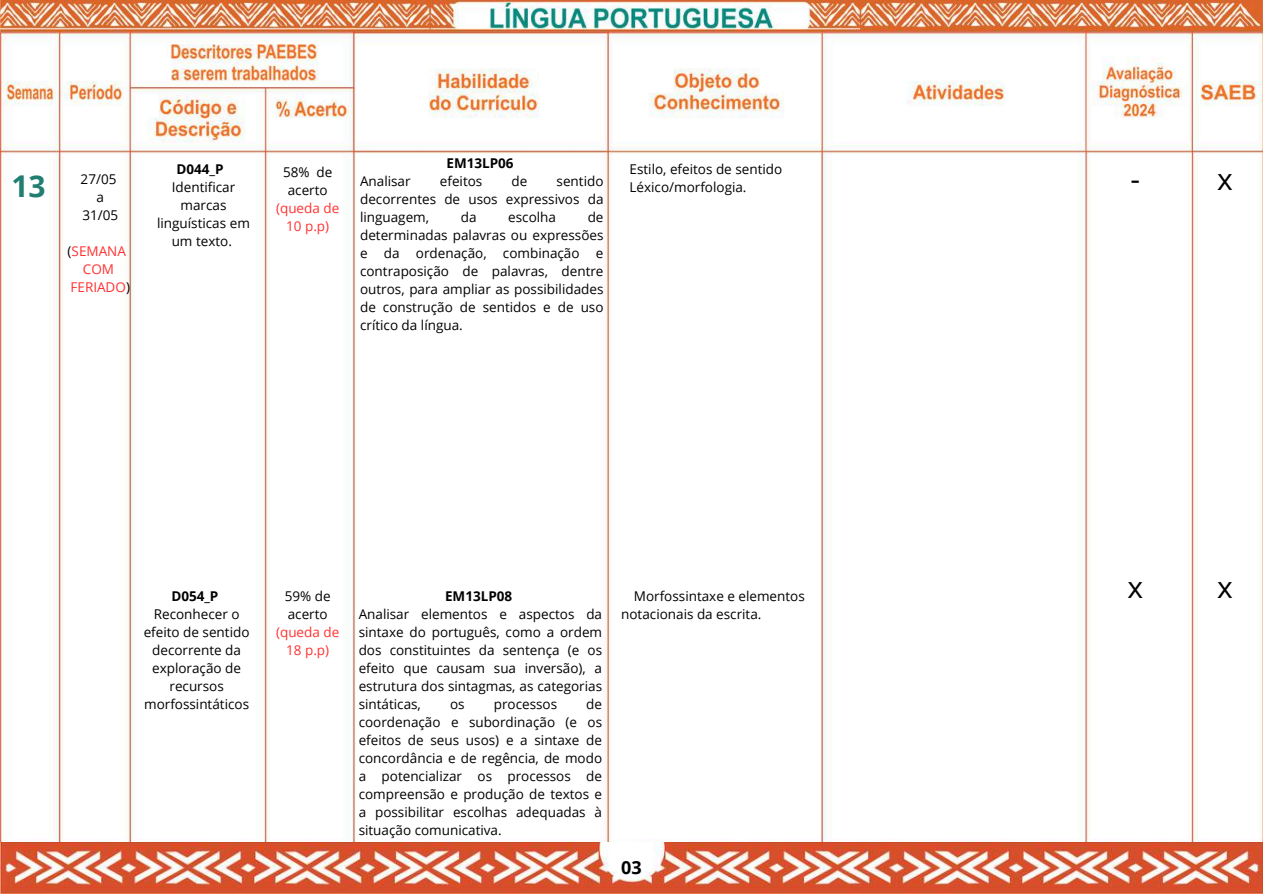
<style>
.page{position:relative;width:1263px;height:894px;background:#fff}
.page>*{position:absolute;margin:0;border:0;box-sizing:border-box;transform-origin:0 0}
.t1{font:30px "Open Sans";color:#000}
.t2{font:700 18px "Open Sans";color:#000}
.t3{font:13.5px/18px "Open Sans";color:#000;text-align:justify}
.t4{font:13.5px/18px "Open Sans";color:#ff3131;text-align:center}
.t5{font:700 13.5px "Open Sans";color:#000}
.s1{font-weight:700;font-size:30px;color:#227e71}
.s2{color:#000}
</style>
<div class="page">
<img style="left:0;top:641px;width:1263px;height:252px">
<img style="left:0;top:0;width:1263px;height:641px">
<p class="t3" style="left:11px;top:170px;width:107px"><span class="s1">13</span> 27/05</p>
<p class="t3" style="left:97px;top:188px;width:9px">a</p>
<p class="t3" style="left:82px;top:206px;width:37px">31/05</p>
<p class="t4" style="left:68px;top:242px;width:64px"><span class="s2">(</span>SEMANA<br>COM<br>FERIADO<span class="s2">)</span></p>
<p class="t5" style="left:176px;top:159px;width:49px">D044_P</p>
<p class="t3" style="left:157px;top:177px;width:94px;text-align:center">Identificar marcas linguísticas em um texto.</p>
<p class="t3" style="left:283px;top:163px;width:51px;text-align:center">58% de acerto</p>
<p class="t4" style="left:276px;top:199px;width:65px">(queda de<br>10 p.p)</p>
<p class="t5" style="left:446px;top:153px;width:69px">EM13LP06</p>
<p class="t3" style="left:360px;top:171px;width:52px">Analisar</p>
<p class="t3" style="left:440px;top:171px;width:44px">efeitos</p>
<p class="t3" style="left:512px;top:171px;width:17px">de</p>
<p class="t3" style="left:360px;top:171px;width:245px;text-indent:197px">sentido decorrentes de usos expressivos da linguagem,</p>
<p class="t3" style="left:360px;top:207px;width:245px;text-indent:228px">de determinadas palavras ou expressões e da ordenação, combinação e contraposição de palavras, dentre outros, para ampliar as possibilidades de construção de sentidos e de uso crítico da língua.</p>
<p class="t3" style="left:461px;top:207px;width:17px">da</p>
<p class="t3" style="left:508px;top:207px;width:49px">escolha</p>
<p class="t3" style="left:630px;top:159px;width:154px">Estilo, efeitos de sentido<br>Léxico/morfologia.</p>
<p class="t5" style="left:171px;top:586px;width:49px">D054_P</p>
<p class="t3" style="left:144px;top:605px;width:107px;text-align:center">Reconhecer o efeito de sentido decorrente da exploração de recursos morfossintáticos</p>
<p class="t3" style="left:285px;top:587px;width:47px">59% de acerto</p>
<p class="t4" style="left:276px;top:623px;width:65px">(queda de<br>18 p.p)</p>
<p class="t5" style="left:445px;top:586px;width:69px">EM13LP08</p>
<p class="t3" style="left:359px;top:604px;width:245px">Analisar elementos e aspectos da sintaxe do português, como a ordem dos constituintes da sentença (e os efeito que causam sua inversão), a estrutura dos sintagmas, as categorias sintáticas,</p>
<p class="t3" style="left:359px;top:694px;width:245px;text-indent:228px">de coordenação e subordinação (e os efeitos de seus usos) e a sintaxe de concordância e de regência, de modo a potencializar os processos de compreensão e produção de textos e a possibilitar escolhas adequadas à situação comunicativa.</p>
<p class="t3" style="left:450px;top:694px;width:16px">os</p>
<p class="t3" style="left:494px;top:694px;width:65px">processos</p>
<p class="t3" style="left:621px;top:586px;width:185px;text-indent:13px">Morfossintaxe e elementos notacionais da escrita.</p>
<h2 class="t2" style="left:621px;top:854px;width:22px">03</h2>
<h1 class="t1" style="left:1130px;top:158px;width:11px">-</h1>
<h1 class="t1" style="left:1217px;top:158px;width:17px">x</h1>
<h1 class="t1" style="left:1127px;top:566px;width:17px">x</h1>
<h1 class="t1" style="left:1217px;top:566px;width:17px">x</h1>
</div>
